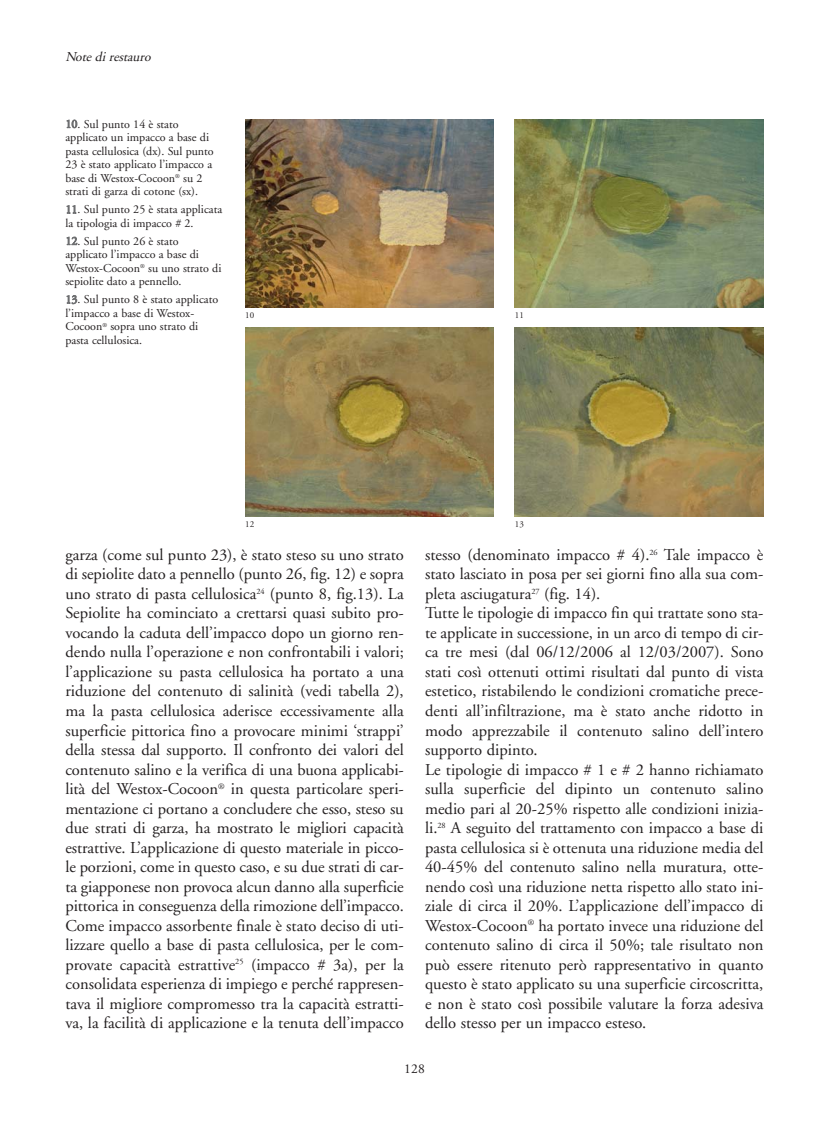
<style>
.page{position:relative;width:830px;height:1127px;background:#fff}
.page>*{position:absolute;margin:0;border:0;box-sizing:border-box;transform-origin:0 0}
.t1{font:16.5px/19.5px "Adobe Garamond";color:#231f20}
.t2{font:italic 13.5px "Adobe Garamond";color:#231f20}
.t3{font:13.5px "Adobe Garamond";color:#231f20}
.t4{font:12px/13.5px "Adobe Garamond";color:#231f20}
.t5{font:9px "Adobe Garamond";color:#231f20}
.s1{color:#6d6e70}
</style>
<div class="page">
<img style="left:245px;top:119px;width:248px;height:188px">
<img style="left:514px;top:120px;width:249px;height:188px">
<img style="left:245px;top:328px;width:248px;height:188px">
<img style="left:514px;top:328px;width:249px;height:188px">
<p class="t2" style="left:65px;top:51px;width:90px">Note di restauro</p>
<p class="t4" style="left:65px;top:118px;width:150px"><span class="s1">10</span>. Sul punto 14 è stato applicato un impacco a base di pasta cellulosica (dx). Sul punto<br>23 è stato applicato l’impacco a base di Westox-Cocoon<sup>®</sup> su 2 strati di garza di cotone (sx).</p>
<p class="t4" style="left:65px;top:204px;width:158px"><span class="s1">11</span>. Sul punto 25 è stata applicata la tipologia di impacco # 2.</p>
<p class="t4" style="left:65px;top:235px;width:157px"><span class="s1">12</span>. Sul punto 26 è stato applicato l’impacco a base di<br>Westox-Cocoon<sup>®</sup> su uno strato di sepiolite dato a pennello.</p>
<p class="t4" style="left:65px;top:294px;width:154px"><span class="s1">13</span>. Sul punto 8 è stato applicato l’impacco a base di Westox-<br>Cocoon<sup>®</sup> sopra uno strato di pasta cellulosica.</p>
<p class="t5" style="left:245px;top:312px;width:10px">10</p>
<p class="t5" style="left:514px;top:312px;width:10px">11</p>
<p class="t5" style="left:245px;top:520px;width:10px">12</p>
<p class="t5" style="left:514px;top:520px;width:10px">13</p>
<p class="t1" style="left:65px;top:546px;width:340px;text-align:justify">garza (come sul punto 23), è stato steso su uno strato di sepiolite dato a pennello (punto 26, fig. 12) e sopra uno strato di pasta cellulosica<sup>24</sup> (punto 8, fig.13). La Sepiolite ha cominciato a crettarsi quasi subito pro&shy;vocando la caduta dell’impacco dopo un giorno ren&shy;dendo nulla l’operazione e non confrontabili i valori; l’applicazione su pasta cellulosica ha portato a una riduzione del contenuto di salinità (vedi tabella 2), ma la pasta cellulosica aderisce eccessivamente alla superficie pittorica fino a provocare minimi ‘strappi’ della stessa dal supporto. Il confronto dei valori del contenuto salino e la verifica di una buona applicabi&shy;lità del Westox-Cocoon<sup>®</sup> in questa particolare speri&shy;mentazione ci portano a concludere che esso, steso su due strati di garza, ha mostrato le migliori capacità estrattive. L’applicazione di questo materiale in picco&shy;le porzioni, come in questo caso, e su due strati di car&shy;ta giapponese non provoca alcun danno alla superficie pittorica in conseguenza della rimozione dell’impacco.<br>Come impacco assorbente finale è stato deciso di uti&shy;lizzare quello a base di pasta cellulosica, per le com&shy;provate capacità estrattive<sup>25</sup> (impacco # 3a), per la consolidata esperienza di impiego e perché rappresen&shy;tava il migliore compromesso tra la capacità estratti&shy;va, la facilità di applicazione e la tenuta dell’impacco</p>
<p class="t1" style="left:425px;top:546px;width:340px">stesso (denominato impacco # 4).<sup>26</sup> Tale impacco è stato lasciato in posa per sei giorni fino alla sua com&shy;pleta asciugatura<sup>27</sup> (fig. 14).<br>Tutte le tipologie di impacco fin qui trattate sono sta&shy;te applicate in successione, in un arco di tempo di cir&shy;ca tre mesi (dal 06/12/2006 al 12/03/2007). Sono stati così ottenuti ottimi risultati dal punto di vista estetico, ristabilendo le condizioni cromatiche prece&shy;denti all’infiltrazione, ma è stato anche ridotto in modo apprezzabile il contenuto salino dell’intero supporto dipinto.<br>Le tipologie di impacco # 1 e # 2 hanno richiamato sulla superficie del dipinto un contenuto salino medio pari al 20-25% rispetto alle condizioni inizia&shy;li.<sup>28</sup> A seguito del trattamento con impacco a base di pasta cellulosica si è ottenuta una riduzione media del 40-45% del contenuto salino nella muratura, otte&shy;nendo così una riduzione netta rispetto allo stato ini&shy;ziale di circa il 20%. L’applicazione dell’impacco di Westox-Cocoon<sup>®</sup> ha portato invece una riduzione del contenuto salino di circa il 50%; tale risultato non può essere ritenuto però rappresentativo in quanto questo è stato applicato su una superficie circoscritta, e non è stato così possibile valutare la forza adesiva dello stesso per un impacco esteso.</p>
<p class="t3" style="left:404px;top:1063px;width:22px">128</p>
</div>
